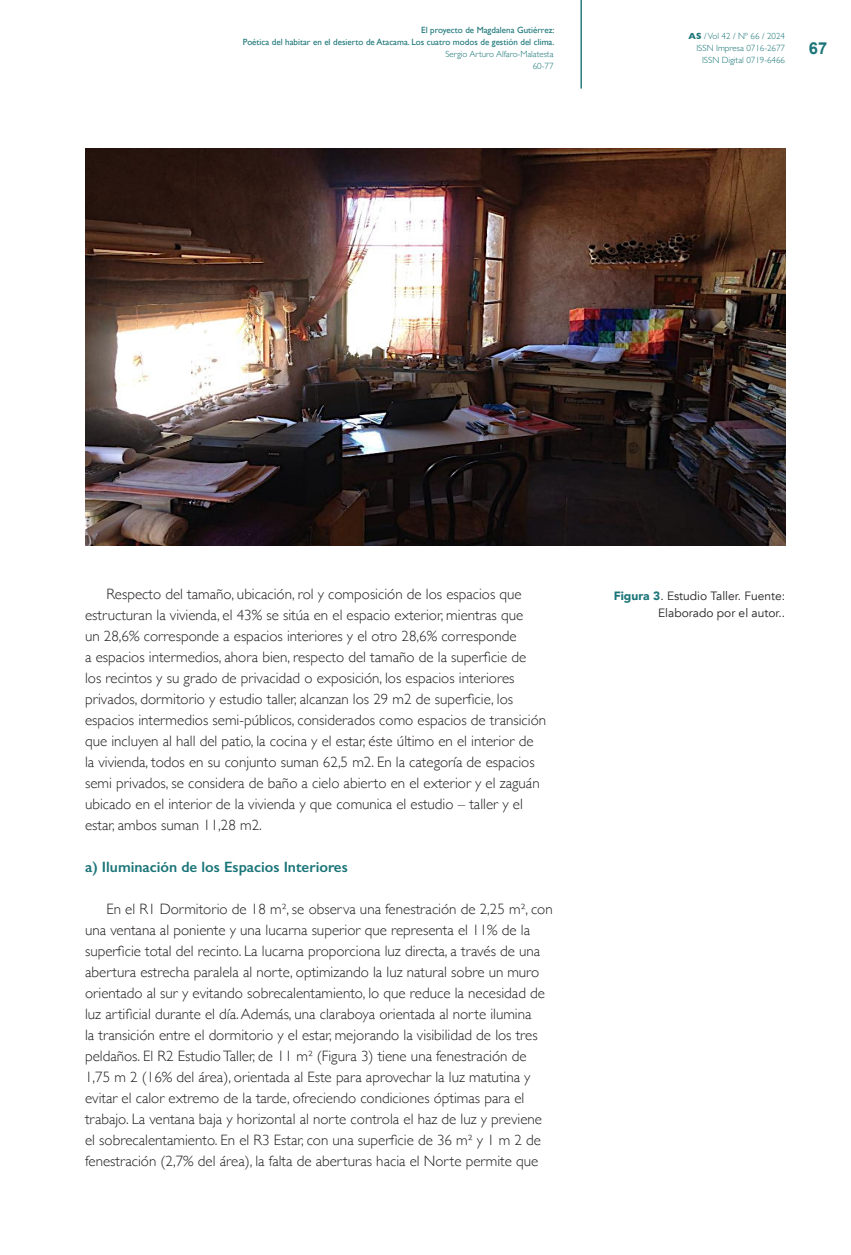
<style>
.page{position:relative;width:851px;height:1255px;background:#fff}
.page>*{position:absolute;margin:0;border:0;box-sizing:border-box;transform-origin:0 0}
.t1{font:700 16.5px "Arial";color:#1b7578}
._04_cuerpo_texto{font:300 15px/21px "Gill Sans";color:#231f20}
._07_titulos_2_2{font:600 15px "Gill Sans";color:#1b7578}
._08_notas_al_pie{font:12px/16.5px "Avenir";color:#231f20;text-align:right}
.t2{font:9px/12px "Gill Sans";color:#1b7578;text-align:right}
.t3{font:300 9px/12px "Gill Sans";color:#1b7578;text-align:right}
.s1{font-weight:700}
.s2{font-weight:900;color:#1b7578}
</style>
<div class="page">
<hr style="left:581px;top:0;width:1px;height:88px;background:#1b7578">
<img style="left:85px;top:149px;width:700px;height:396px">
<p class="t2" style="left:243px;top:24px;width:313px">El proyecto de Magdalena Gutiérrez:<br>Poética del habitar en el desierto de Atacama. Los cuatro modos de gestión del clima.</p>
<p class="t3" style="left:445px;top:48px;width:110px">Sergio Arturo Alfaro-Malatesta<br>60-77</p>
<p class="t3" style="left:688px;top:30px;width:98px"><span class="s1">AS</span> / Vol 42 / Nº 66 / 2024<br>ISSN Impresa 0716-2677<br>ISSN Digital 0719-6466</p>
<p class="t1" style="left:808px;top:38px;width:20px">67</p>
<p class="_04_cuerpo_texto" style="left:85px;top:582px;width:462px;text-indent:21px">Respecto del tamaño, ubicación, rol y composición de los espacios que estructuran la vivienda, el 43% se sitúa en el espacio exterior, mientras que<br>un 28,6% corresponde a espacios interiores y el otro 28,6% corresponde<br>a espacios intermedios, ahora bien, respecto del tamaño de la superficie de los recintos y su grado de privacidad o exposición, los espacios interiores privados, dormitorio y estudio taller, alcanzan los 29 m2 de superficie, los espacios intermedios semi-públicos, considerados como espacios de transición que incluyen al hall del patio, la cocina y el estar, éste último en el interior de la vivienda, todos en su conjunto suman 62,5 m2. En la categoría de espacios semi privados, se considera de baño a cielo abierto en el exterior y el zaguán ubicado en el interior de la vivienda y que comunica el estudio – taller y el estar, ambos suman 11,28 m2.</p>
<p class="_07_titulos_2_2" style="left:85px;top:857px;width:264px">a) Iluminación de los Espacios Interiores</p>
<p class="_04_cuerpo_texto" style="left:85px;top:897px;width:469px;text-indent:21px">En el R1 Dormitorio de 18 m², se observa una fenestración de 2,25 m², con una ventana al poniente y una lucarna superior que representa el 11% de la superficie total del recinto. La lucarna proporciona luz directa, a través de una abertura estrecha paralela al norte, optimizando la luz natural sobre un muro orientado al sur y evitando sobrecalentamiento, lo que reduce la necesidad de luz artificial durante el día. Además, una claraboya orientada al norte ilumina<br>la transición entre el dormitorio y el estar, mejorando la visibilidad de los tres peldaños. El R2 Estudio Taller, de 11 m² (Figura 3) tiene una fenestración de 1,75 m 2 (16% del área), orientada al Este para aprovechar la luz matutina y evitar el calor extremo de la tarde, ofreciendo condiciones óptimas para el trabajo. La ventana baja y horizontal al norte controla el haz de luz y previene el sobrecalentamiento. En el R3 Estar, con una superficie de 36 m² y 1 m 2 de fenestración (2,7% del área), la falta de aberturas hacia el Norte permite que</p>
<p class="_08_notas_al_pie" style="left:613px;top:588px;width:173px"><span class="s2">Figura 3</span>. Estudio Taller. Fuente:<br>Elaborado por el autor..</p>
</div>
